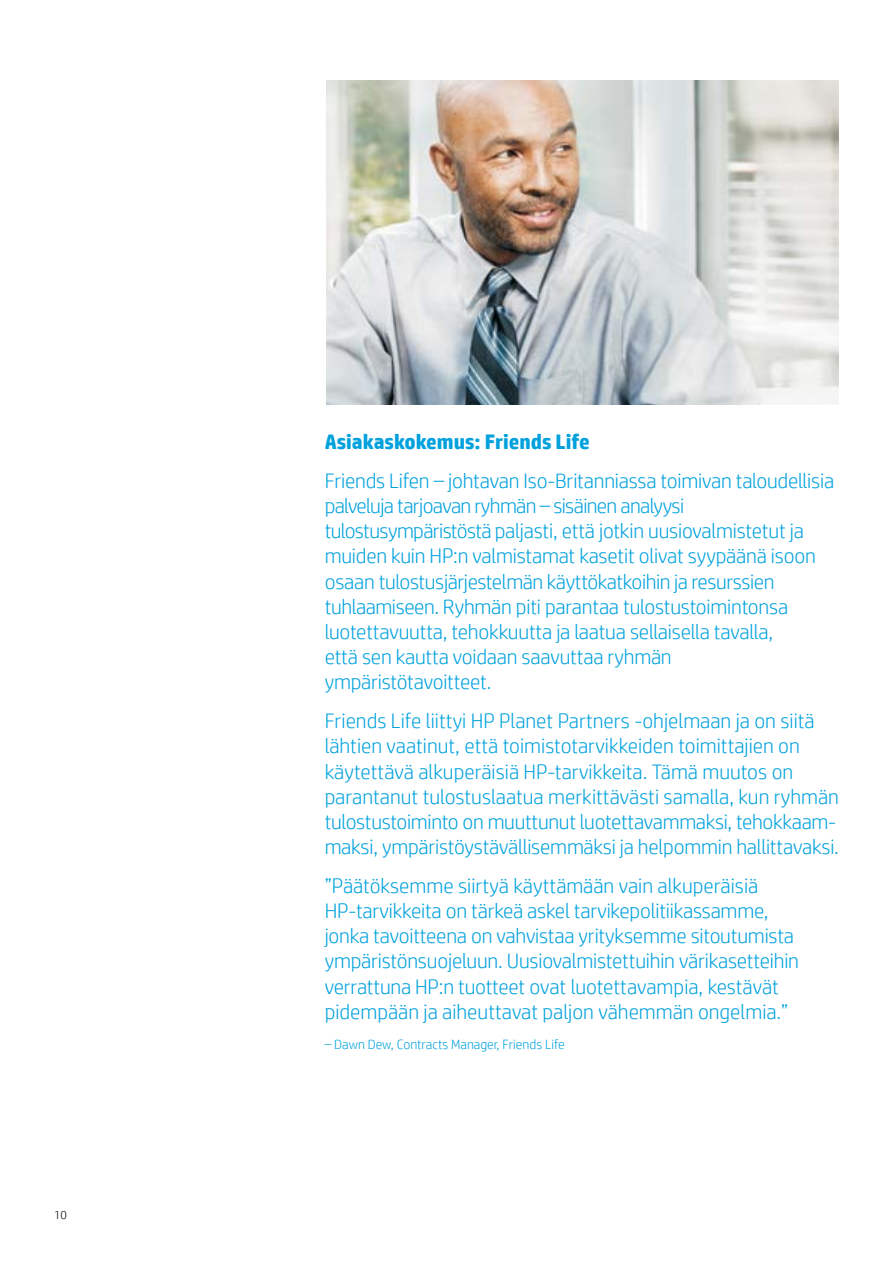
<style>
.page{position:relative;width:893px;height:1263px;background:#fff}
.page>*{position:absolute;margin:0;border:0;box-sizing:border-box;transform-origin:0 0}
.t1{font:300 21px/25.2px "HP Simplified";letter-spacing:-.01em;color:#00a1dd}
.t2{font:700 21px "HP Simplified";color:#00a1dd}
.t3{font:300 13.5px "HP Simplified";color:#00a1dd}
.t4{font:300 12px "HP Simplified";color:#000}
</style>
<div class="page">
<img style="left:326px;top:81px;width:512px;height:323px">
<p class="t4" style="left:54px;top:1207px;width:14px">10</p>
<p class="t2" style="left:325px;top:428px;width:266px">Asiakaskokemus: Friends Life</p>
<p class="t1" style="left:325px;top:467px;width:511px">Friends Lifen – johtavan Iso-Britanniassa toimivan taloudellisia palveluja tarjoavan ryhmän – sisäinen analyysi tulostusympäristöstä paljasti, että jotkin uusiovalmistetut ja muiden kuin HP:n valmistamat kasetit olivat syypäänä isoon osaan tulostusjärjestelmän käyttökatkoihin ja resurssien tuhlaamiseen. Ryhmän piti parantaa tulostustoimintonsa luotettavuutta, tehokkuutta ja laatua sellaisella tavalla,<br>että sen kautta voidaan saavuttaa ryhmän ympäristötavoitteet.</p>
<p class="t1" style="left:325px;top:708px;width:516px">Friends Life liittyi HP Planet Partners -ohjelmaan ja on siitä lähtien vaatinut, että toimistotarvikkeiden toimittajien on käytettävä alkuperäisiä HP-tarvikkeita. Tämä muutos on parantanut tulostuslaatua merkittävästi samalla, kun ryhmän tulostustoiminto on muuttunut luotettavammaksi, tehokkaam&shy;maksi, ympäristöystävällisemmäksi ja helpommin hallittavaksi.</p>
<p class="t1" style="left:325px;top:872px;width:476px">”Päätöksemme siirtyä käyttämään vain alkuperäisiä HP-tarvikkeita on tärkeä askel tarvikepolitiikassamme, jonka tavoitteena on vahvistaa yrityksemme sitoutumista ympäristönsuojeluun. Uusiovalmistettuihin värikasetteihin verrattuna HP:n tuotteet ovat luotettavampia, kestävät pidempään ja aiheuttavat paljon vähemmän ongelmia.”</p>
<p class="t3" style="left:325px;top:1035px;width:241px">– Dawn Dew, Contracts Manager, Friends Life</p>
</div>
